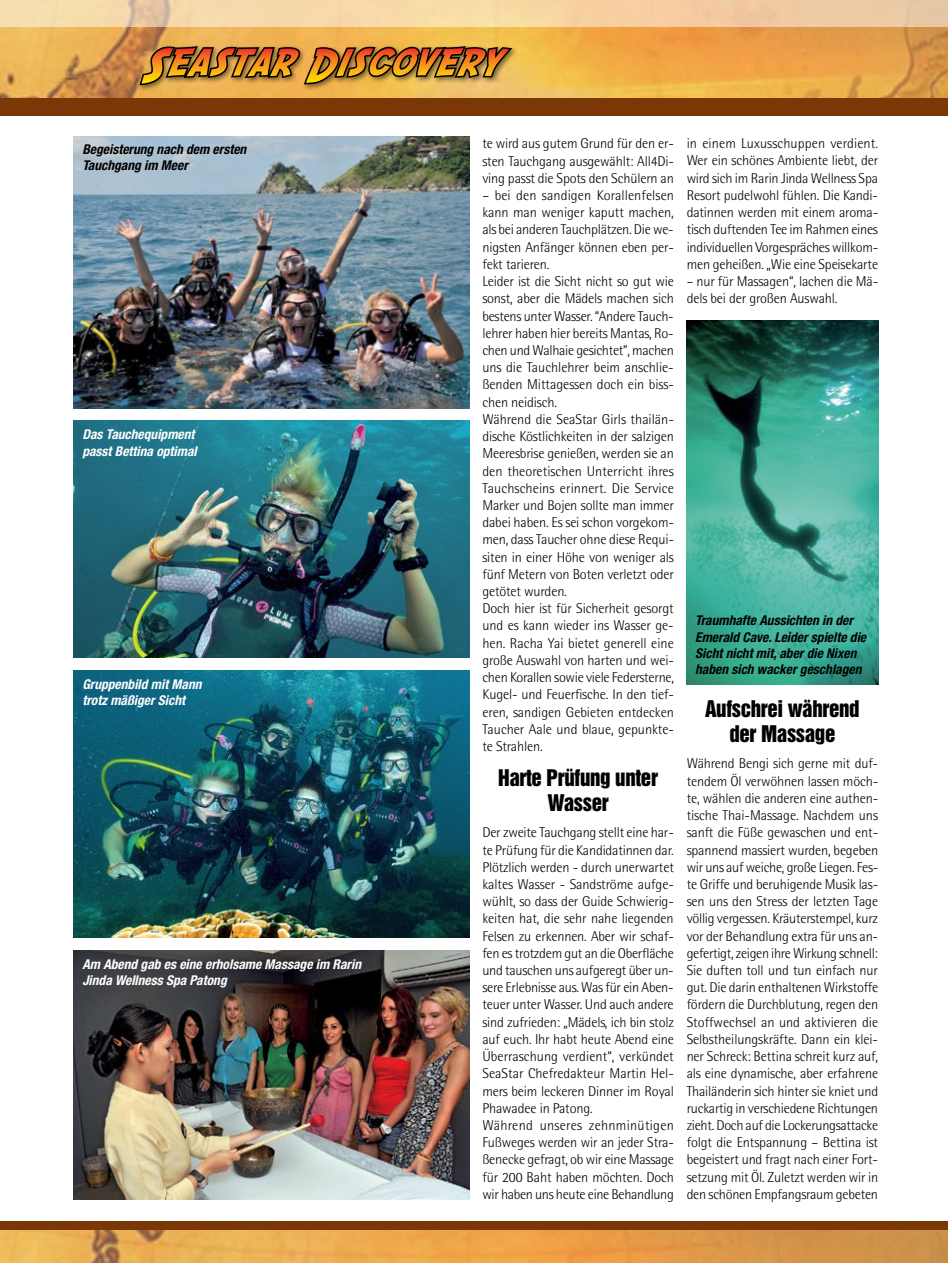
<style>
.page{position:relative;width:948px;height:1263px;background:#fff}
.page>*{position:absolute;margin:0;border:0;box-sizing:border-box;transform-origin:0 0}
.t1{font:21px/25.2px "Helvetica Inserat LT Std";letter-spacing:-.015em;color:#000;text-align:center}
.t2{font:300 14.25px/17.2px "Rotis Semi Sans Std";letter-spacing:-.01em;color:#000;text-align:justify}
.t3{font:italic 700 condensed 13.5px/16.2px "Helvetica Neue LT Std";color:#000}
.t4{font:italic 700 condensed 13.5px/16.2px "Helvetica Neue LT Std";color:#fff}
</style>
<div class="page">
<img style="left:0;top:0;width:948px;height:100px">
<img style="left:0;top:27px;width:947px;height:71px">
<div style="left:0;top:98px;width:947px;height:17px;background:#7b3806"></div>
<div style="left:137px;top:44px;width:381px;height:48px;background:#000;opacity:.5"></div>
<img style="left:137px;top:43px;width:378px;height:44px">
<img style="left:74px;top:671px;width:395px;height:266px">
<img style="left:74px;top:420px;width:395px;height:238px">
<img style="left:74px;top:951px;width:395px;height:248px">
<img style="left:74px;top:136px;width:395px;height:272px">
<img style="left:686px;top:320px;width:191px;height:364px">
<img style="left:0;top:1230px;width:947px;height:33px">
<div style="left:0;top:1221px;width:947px;height:9px;background:#7b3806"></div>
<p class="t3" style="left:82px;top:141px;width:165px">Begeisterung nach dem ersten<br>Tauchgang im Meer</p>
<p class="t4" style="left:82px;top:427px;width:116px">Das Tauchequipment passt Bettina optimal</p>
<p class="t4" style="left:82px;top:676px;width:121px">Gruppenbild mit Mann trotz mäßiger Sicht</p>
<p class="t4" style="left:82px;top:956px;width:280px">Am Abend gab es eine erholsame Massage im Rarin<br>Jinda Wellness Spa Patong</p>
<p class="t2" style="left:482px;top:135px;width:193px">te wird aus gutem Grund für den er&shy;sten Tauchgang ausgewählt: All4Di&shy;ving passt die Spots den Schülern an</p>
<p class="t2" style="left:482px;top:187px;width:193px;text-align:left">– bei den sandigen Korallenfelsen kann man weniger kaputt machen, als bei anderen Tauchplätzen. Die we&shy;nigsten Anfänger können eben per&shy;fekt tarieren.<br>Leider ist die Sicht nicht so gut wie sonst, aber die Mädels machen sich bestens unter Wasser. “Andere Tauch&shy;lehrer haben hier bereits Mantas, Ro&shy;chen und Walhaie gesichtet”, machen uns die Tauchlehrer beim anschlie&shy;ßenden Mittagessen doch ein biss&shy;chen neidisch.<br>Während die SeaStar Girls thailän&shy;dische Köstlichkeiten in der salzigen Meeresbrise genießen, werden sie an den theoretischen Unterricht ihres Tauchscheins erinnert. Die Service Marker und Bojen sollte man immer dabei haben. Es sei schon vorgekom&shy;men, dass Taucher ohne diese Requi&shy;siten in einer Höhe von weniger als fünf Metern von Boten verletzt oder getötet wurden.<br>Doch hier ist für Sicherheit gesorgt und es kann wieder ins Wasser ge&shy;hen. Racha Yai bietet generell eine große Auswahl von harten und wei&shy;chen Korallen sowie viele Federsterne, Kugel- und Feuerfische. In den tief&shy;eren, sandigen Gebieten entdecken Taucher Aale und blaue, gepunkte&shy;te Strahlen.</p>
<h1 class="t1" style="left:498px;top:765px;width:161px">Harte Prüfung unter<br>Wasser</h1>
<p class="t2" style="left:482px;top:824px;width:193px;text-align:left">Der zweite Tauchgang stellt eine har&shy;te Prüfung für die Kandidatinnen dar.<br>Plötzlich werden - durch unerwartet kaltes Wasser - Sandströme aufge&shy;wühlt, so dass der Guide Schwierig&shy;keiten hat, die sehr nahe liegenden Felsen zu erkennen. Aber wir schaf&shy;fen es trotzdem gut an die Oberfläche und tauschen uns aufgeregt über un&shy;sere Erlebnisse aus. Was für ein Aben&shy;teuer unter Wasser. Und auch andere sind zufrieden: „Mädels, ich bin stolz auf euch. Ihr habt heute Abend eine Überraschung verdient“, verkündet SeaStar Chefredakteur Martin Hel&shy;mers beim leckeren Dinner im Royal Phawadee in Patong.<br>Während unseres zehnminütigen Fußweges werden wir an jeder Stra&shy;ßenecke gefragt, ob wir eine Massage für 200 Baht haben möchten. Doch wir haben uns heute eine Behandlung</p>
<p class="t2" style="left:686px;top:135px;width:193px">in einem Luxusschuppen verdient.<br>Wer ein schönes Ambiente liebt, der wird sich im Rarin Jinda Wellness Spa Resort pudelwohl fühlen. Die Kandi&shy;datinnen werden mit einem aroma&shy;tisch duftenden Tee im Rahmen eines individuellen Vorgespräches willkom&shy;men geheißen. „Wie eine Speisekarte</p>
<p class="t2" style="left:686px;top:273px;width:193px">– nur für Massagen“, lachen die Mä&shy;dels bei der großen Auswahl.</p>
<p class="t3" style="left:695px;top:613px;width:172px">Traumhafte Aussichten in der<br>Emerald Cave. Leider spielte die<br>Sicht nicht mit, aber die Nixen haben sich wacker geschlagen</p>
<h1 class="t1" style="left:704px;top:696px;width:156px">Aufschrei während der Massage</h1>
<p class="t2" style="left:686px;top:755px;width:193px">Während Bengi sich gerne mit duf&shy;tendem Öl verwöhnen lassen möch&shy;te, wählen die anderen eine authen&shy;tische Thai-Massage. Nachdem uns sanft die Füße gewaschen und ent&shy;spannend massiert wurden, begeben wir uns auf weiche, große Liegen. Fes&shy;te Griffe und beruhigende Musik las&shy;sen uns den Stress der letzten Tage völlig vergessen. Kräuterstempel, kurz vor der Behandlung extra für uns an&shy;gefertigt, zeigen ihre Wirkung schnell:<br>Sie duften toll und tun einfach nur gut. Die darin enthaltenen Wirkstoffe fördern die Durchblutung, regen den Stoffwechsel an und aktivieren die Selbstheilungskräfte. Dann ein klei&shy;ner Schreck: Bettina schreit kurz auf, als eine dynamische, aber erfahrene Thailänderin sich hinter sie kniet und ruckartig in verschiedene Richtungen zieht. Doch auf die Lockerungsattacke folgt die Entspannung – Bettina ist begeistert und fragt nach einer Fort&shy;setzung mit Öl. Zuletzt werden wir in den schönen Empfangsraum gebeten</p>
</div>
